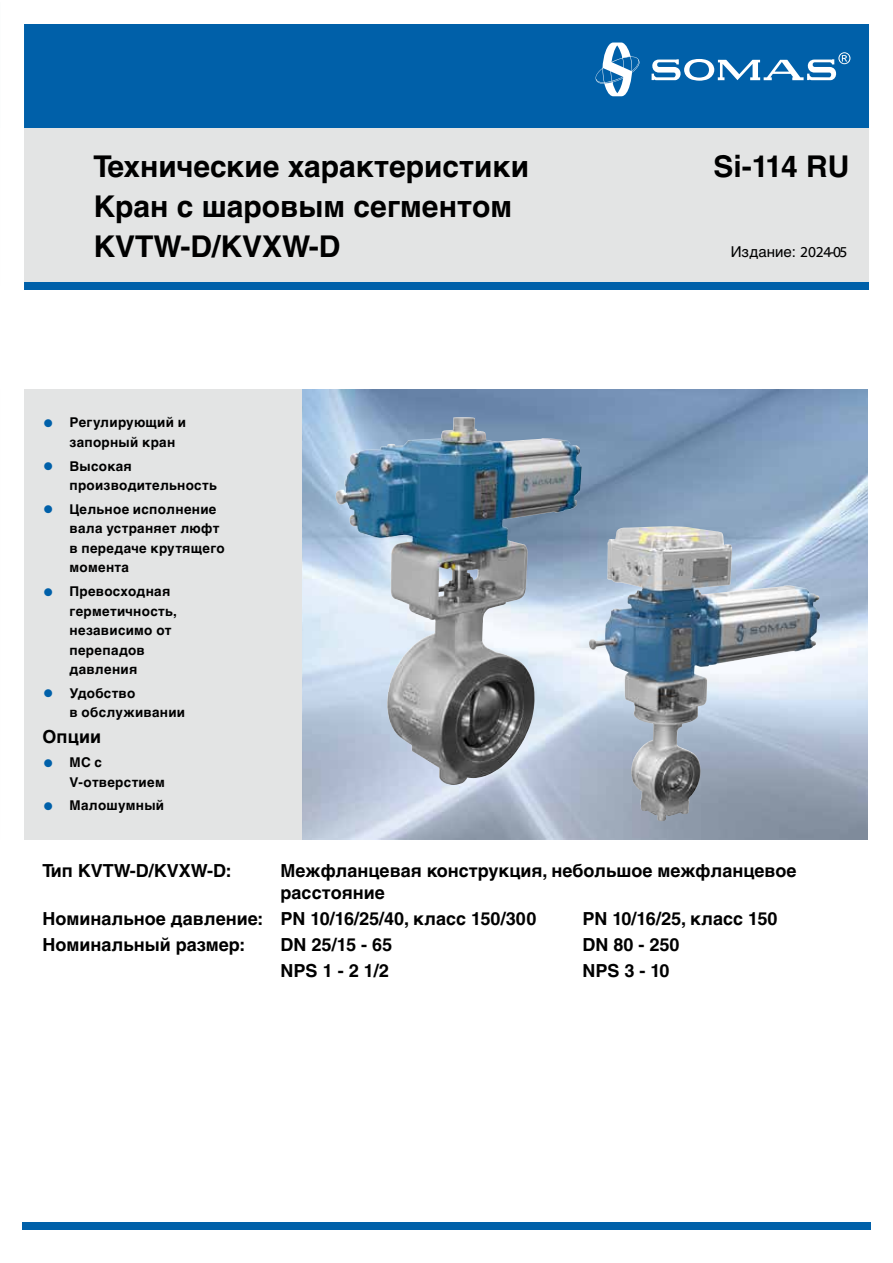
<style>
.page{position:relative;width:893px;height:1263px;background:#fff}
.page>*{position:absolute;margin:0;border:0;box-sizing:border-box;transform-origin:0 0}
.t1{font:700 30px/40.2px "Helvetica Cyr";color:#000}
.t2{font:700 18px/21.6px "Helvetica Cyr";color:#000}
.t3{font:15px "Helvetica Cyr Upright";letter-spacing:.005em;color:#000}
.t4{font:700 13.5px/19.5px "Helvetica Cyr";letter-spacing:.02em;color:#000}
.s1{font-family:"Myriad Web"}
.s2{font-family:"Minion Web";font-weight:400;font-size:36px;color:#0060a9}
</style>
<div class="page">
<img style="left:302px;top:389px;width:565px;height:451px">
<div style="left:0;top:125px;width:893px;height:161px;background:#e3e4e4"></div>
<div style="left:0;top:2px;width:893px;height:126px;background:#0060a9"></div>
<div style="left:10px;top:282px;width:883px;height:8px;background:#0060a9"></div>
<div style="left:0;top:389px;width:302px;height:451px;background:#e3e4e4"></div>
<div style="left:0;top:0;width:893px;height:1263px;border:24px solid #fff"></div>
<svg style="left:651px;top:52px;width:199px;height:29px"></svg>
<svg style="left:595px;top:43px;width:44px;height:53px"></svg>
<div style="left:23px;top:1222px;width:848px;height:8px;background:#0060a9"></div>
<img style="left:336px;top:417px;width:122px;height:121px">
<img style="left:589px;top:526px;width:82px;height:184px">
<h1 class="t1" style="left:94px;top:146px;width:437px">Технические характеристики</h1>
<h1 class="t1" style="left:713px;top:146px;width:138px">Si-114 RU</h1>
<h1 class="t1" style="left:94px;top:186px;width:420px">Кран с шаровым сегментом<br>KVTW-D/KVXW-D</h1>
<p class="t3" style="left:731px;top:244px;width:118px">Издание: <span class="s1">2024-05</span></p>
<p class="t4" style="left:70px;top:413px;width:118px;text-indent:-27px"><span class="s2">•</span> Регулирующий и запорный кран</p>
<p class="t4" style="left:70px;top:456px;width:149px;text-indent:-27px"><span class="s2">•</span> Высокая производительность</p>
<p class="t4" style="left:70px;top:499px;width:157px;text-indent:-27px"><span class="s2">•</span> Цельное исполнение вала устраняет люфт в передаче крутящего момента</p>
<p class="t4" style="left:70px;top:582px;width:109px;text-indent:-27px"><span class="s2">•</span> Превосходная герметичность, независимо от перепадов давления</p>
<p class="t4" style="left:70px;top:683px;width:117px;text-indent:-27px"><span class="s2">•</span> Удобство<br>в обслуживании</p>
<h2 class="t2" style="left:43px;top:726px;width:60px">Опции</h2>
<p class="t4" style="left:70px;top:752px;width:97px;text-indent:-27px"><span class="s2">•</span> MC с<br>V-отверстием</p>
<p class="t4" style="left:43px;top:796px;width:123px"><span class="s2">•</span> Малошумный</p>
<h2 class="t2" style="left:43px;top:860px;width:190px">Тип KVTW-D/KVXW-D:</h2>
<h2 class="t2" style="left:281px;top:860px;width:517px">Межфланцевая конструкция, небольшое межфланцевое расстояние</h2>
<h2 class="t2" style="left:43px;top:908px;width:495px">Номинальное давление: PN 10/16/25/40, класс 150/300</h2>
<h2 class="t2" style="left:583px;top:908px;width:196px">PN 10/16/25, класс 150</h2>
<h2 class="t2" style="left:43px;top:933px;width:204px">Номинальный размер:</h2>
<h2 class="t2" style="left:281px;top:933px;width:113px">DN 25/15 - 65</h2>
<h2 class="t2" style="left:583px;top:933px;width:99px">DN 80 - 250</h2>
<h2 class="t2" style="left:281px;top:959px;width:110px">NPS 1 - 2 1/2</h2>
<h2 class="t2" style="left:583px;top:959px;width:89px">NPS 3 - 10</h2>
</div>
